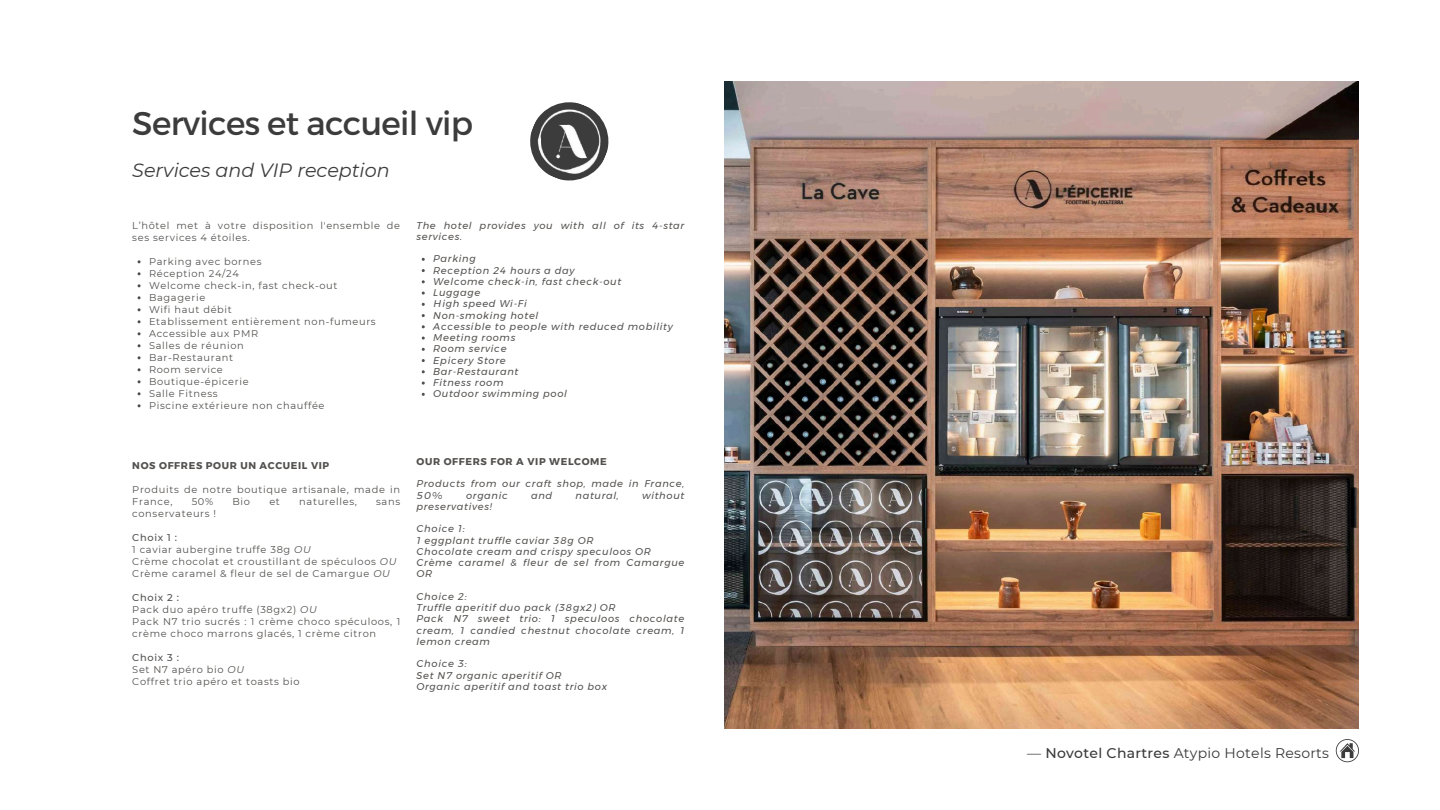
<style>
.page{position:relative;width:1440px;height:810px;background:#fff}
.page>*{position:absolute;margin:0;border:0;box-sizing:border-box;transform-origin:0 0}
.t1{font:32.8px "Montserrat";letter-spacing:-.02em;color:#3c3c3c}
.t2{font:italic 19.1px "Montserrat";color:#3c3c3c}
.t3{font:14px "Montserrat";letter-spacing:.02em;color:#393939}
.t4{font:9.8px/12px "Montserrat";letter-spacing:.065em;color:#53514f}
.t5{font:italic 9.8px/11.2px "Montserrat";letter-spacing:.065em;color:#53514f}
.t6{font:700 9.8px "Montserrat";letter-spacing:.065em;color:#53514f}
.s1{font-weight:500}
.s2{font-style:italic}
</style>
<div class="page">
<img style="left:724px;top:81px;width:635px;height:648px">
<img style="left:530px;top:102px;width:79px;height:79px">
<svg style="left:1336px;top:739px;width:23px;height:23px"></svg>
<h1 class="t1" style="left:132px;top:102px;width:342px">Services et accueil vip</h1>
<h2 class="t2" style="left:132px;top:158px;width:259px">Services and VIP reception</h2>
<p class="t4" style="left:132px;top:219px;width:269px">L’hôtel met à votre disposition l'ensemble de ses services 4 étoiles.</p>
<p class="t4" style="left:149px;top:255px;width:228px">Parking avec bornes<br>Réception 24/24<br>Welcome check-in, fast check-out<br>Bagagerie<br>Wifi haut débit<br>Etablissement entièrement non-fumeurs<br>Accessible aux PMR<br>Salles de réunion<br>Bar-Restaurant<br>Room service<br>Boutique-épicerie<br>Salle Fitness<br>Piscine extérieure non chauffée</p>
<p class="t5" style="left:417px;top:219px;width:269px">The hotel provides you with all of its 4-star services.</p>
<p class="t5" style="left:433px;top:253px;width:241px">Parking<br>Reception 24 hours a day<br>Welcome check-in, fast check-out<br>Luggage<br>High speed Wi-Fi<br>Non-smoking hotel<br>Accessible to people with reduced mobility<br>Meeting rooms<br>Room service<br>Epicery Store<br>Bar-Restaurant<br>Fitness room<br>Outdoor swimming pool</p>
<p class="t6" style="left:132px;top:459px;width:199px">NOS OFFRES POUR UN ACCUEIL VIP</p>
<p class="t4" style="left:132px;top:483px;width:269px">Produits de notre boutique artisanale, made in<br>France,</p>
<p class="t4" style="left:192px;top:495px;width:23px">50%</p>
<p class="t4" style="left:233px;top:495px;width:19px">Bio</p>
<p class="t4" style="left:269px;top:495px;width:12px">et</p>
<p class="t4" style="left:299px;top:495px;width:59px">naturelles,</p>
<p class="t4" style="left:376px;top:495px;width:26px">sans</p>
<p class="t4" style="left:132px;top:507px;width:85px">conservateurs !</p>
<p class="t4" style="left:132px;top:531px;width:266px"><span class="s1">Choix 1 :<br></span>1 caviar aubergine truffe 38g <span class="s2">OU<br></span>Crème chocolat et croustillant de spéculoos <span class="s2">OU<br></span>Crème caramel &amp; fleur de sel de Camargue <span class="s2">OU</span></p>
<p class="t4" style="left:132px;top:591px;width:269px"><span class="s1">Choix 2 :<br></span>Pack duo apéro truffe (38gx2) <span class="s2">OU<br></span>Pack N7 trio sucrés : 1 crème choco spéculoos, 1 crème choco marrons glacés, 1 crème citron</p>
<p class="t4" style="left:132px;top:651px;width:169px"><span class="s1">Choix 3 :<br></span>Set N7 apéro bio <span class="s2">OU<br></span>Coffret trio apéro et toasts bio</p>
<p class="t6" style="left:417px;top:455px;width:192px">OUR OFFERS FOR A VIP WELCOME</p>
<p class="t5" style="left:417px;top:478px;width:269px">Products from our craft shop, made in France,<br>50%</p>
<p class="t5" style="left:466px;top:489px;width:43px">organic</p>
<p class="t5" style="left:531px;top:489px;width:23px">and</p>
<p class="t5" style="left:576px;top:489px;width:45px">natural,</p>
<p class="t5" style="left:642px;top:489px;width:44px">without</p>
<p class="t5" style="left:417px;top:501px;width:77px">preservatives!</p>
<p class="t5" style="left:417px;top:523px;width:269px">Choice 1:<br>1 eggplant truffle caviar 38g OR<br>Chocolate cream and crispy speculoos OR<br>Crème caramel &amp; fleur de sel from Camargue<br>OR</p>
<p class="t5" style="left:417px;top:591px;width:269px">Choice 2:<br>Truffle aperitif duo pack (38gx2) OR<br>Pack N7 sweet trio: 1 speculoos chocolate cream, 1 candied chestnut chocolate cream, 1 lemon cream</p>
<p class="t5" style="left:417px;top:658px;width:192px">Choice 3:<br>Set N7 organic aperitif OR<br>Organic aperitif and toast trio box</p>
<h3 class="t3" style="left:1027px;top:745px;width:303px">— <span class="s1">Novotel Chartres</span> Atypio Hotels Resorts</h3>
</div>
